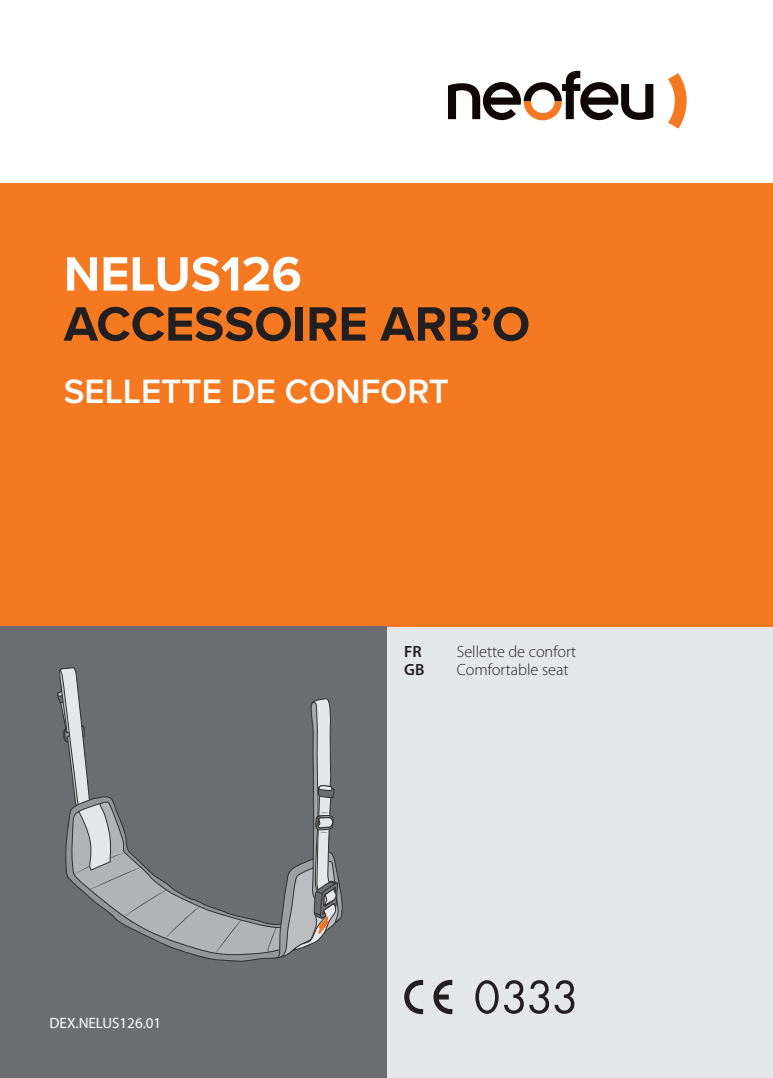
<style>
.page{position:relative;width:773px;height:1078px;background:#fff}
.page>*{position:absolute;margin:0;border:0;box-sizing:border-box;transform-origin:0 0}
.t1{font:700 50px "Proxima Nova";color:#231f20}
.t2{font:700 50px "Proxima Nova";color:#fff}
.t3{font:600 35px "Proxima Nova";color:#fff}
.t4{font:300 16.25px "Myriad Pro";color:#231f20}
.t5{font:600 16.25px "Myriad Pro";color:#231f20}
.t6{font:15px "Myriad Pro";color:#fff}
</style>
<div class="page">
<div style="left:386px;top:626px;width:386px;height:451px;background:#e6e7e9"></div>
<svg style="left:668px;top:73px;width:18px;height:55px"></svg>
<svg style="left:448px;top:71px;width:205px;height:49px"></svg>
<div style="left:0;top:184px;width:772px;height:442px;background:#f47921"></div>
<div style="left:0;top:626px;width:386px;height:451px;background:#6c6d70"></div>
<svg style="left:475px;top:980px;width:23px;height:33px"></svg>
<svg style="left:504px;top:980px;width:19px;height:33px"></svg>
<svg style="left:529px;top:980px;width:45px;height:33px"></svg>
<svg style="left:404px;top:979px;width:19px;height:34px"></svg>
<svg style="left:433px;top:979px;width:19px;height:34px"></svg>
<svg style="left:57px;top:667px;width:33px;height:129px"></svg>
<svg style="left:65px;top:796px;width:214px;height:165px"></svg>
<svg style="left:267px;top:698px;width:76px;height:260px"></svg>
<p class="t2" style="left:64px;top:236px;width:239px">NELUS126</p>
<p class="t1" style="left:64px;top:286px;width:468px">ACCESSOIRE ARB’O</p>
<p class="t3" style="left:64px;top:365px;width:387px">SELLETTE DE CONFORT</p>
<p class="t6" style="left:50px;top:1013px;width:113px">DEX.NELUS126.01</p>
<p class="t5" style="left:404px;top:641px;width:19px">FR</p>
<p class="t4" style="left:456px;top:642px;width:121px">Sellette de confort</p>
<p class="t5" style="left:404px;top:659px;width:22px">GB</p>
<p class="t4" style="left:456px;top:660px;width:113px">Comfortable seat</p>
</div>
